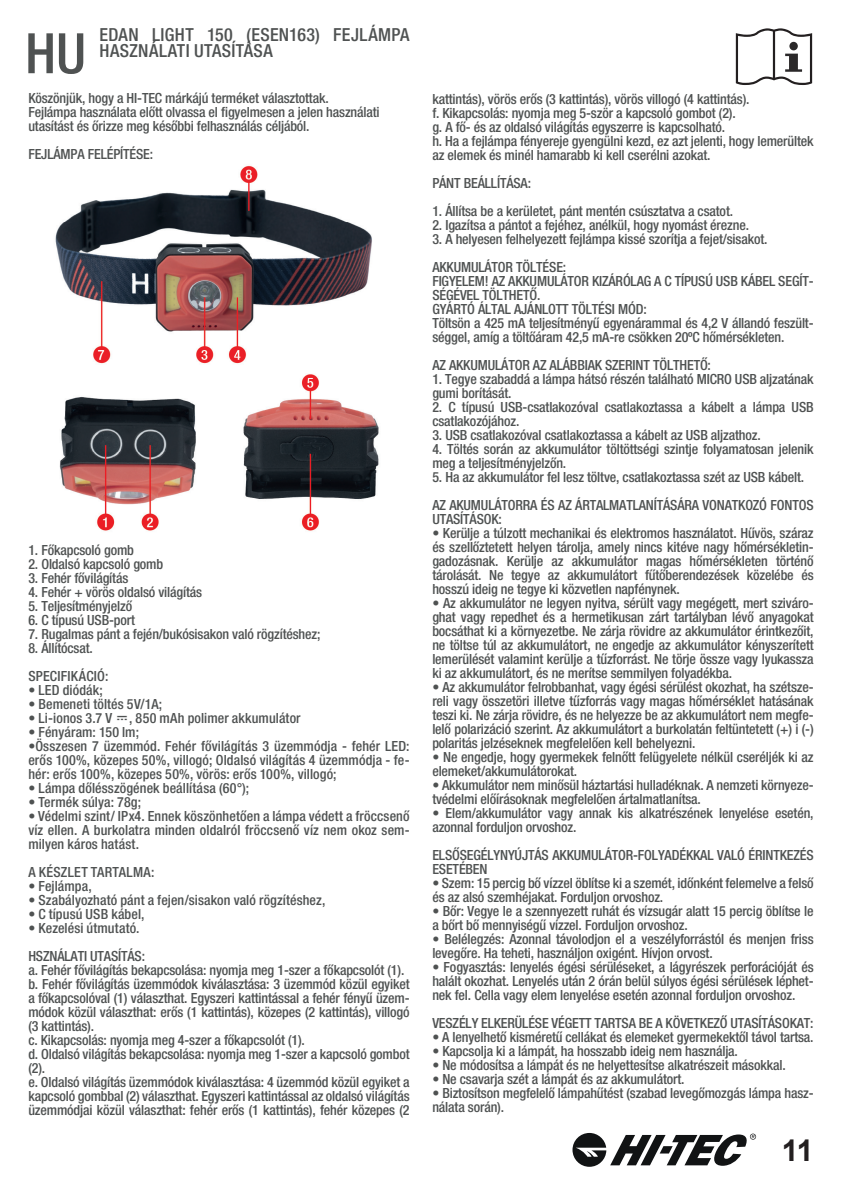
<style>
.page{position:relative;width:842px;height:1191px;background:#fff}
.page>*{position:absolute;margin:0;border:0;box-sizing:border-box;transform-origin:0 0}
.t1{font:500 condensed 55.8px "Helvetica Neue LT Com";color:#4f5252}
.t2{font:700 30px "Arial";color:#231f20}
.t3{font:500 condensed 18px/16px "Helvetica Neue LT Com";letter-spacing:.02em;color:#4f5252}
.t4{font:500 condensed 14px/14px "Helvetica Neue LT Com";letter-spacing:-.01em;color:#4f5252}
.t5{font:500 condensed 14px/28px "Helvetica Neue LT Com";letter-spacing:.01em;color:#4f5252}
.t6{font:500 condensed 14px "Helvetica Neue LT Com";letter-spacing:.02em;color:#4f5252}
</style>
<div class="page">
<img style="left:55px;top:165px;width:324px;height:366px">
<svg style="left:736px;top:28px;width:76px;height:57px"></svg>
<svg style="left:572px;top:1133px;width:184px;height:33px"></svg>
<h1 class="t1" style="left:25px;top:20px;width:63px">HU</h1>
<p class="t3" style="left:99px;top:27px;width:312px">EDAN LIGHT 150 (ESEN163) FEJLÁMPA<br>HASZNÁLATI UTASÍTÁSA</p>
<p class="t4" style="left:28px;top:91px;width:353px">Köszönjük, hogy a HI-TEC márkájú terméket választottak.<br>Fejlámpa használata előtt olvassa el figyelmesen a jelen használati utasítást és őrizze meg későbbi felhasználás céljából.</p>
<p class="t4" style="left:28px;top:147px;width:126px">FEJLÁMPA FELÉPÍTÉSE:</p>
<p class="t4" style="left:28px;top:543px;width:107px">1. Főkapcsoló gomb</p>
<p class="t4" style="left:28px;top:557px;width:136px">2. Oldalsó kapcsoló gomb</p>
<p class="t4" style="left:28px;top:571px;width:101px">3. Fehér fővilágítás</p>
<p class="t4" style="left:28px;top:585px;width:175px">4. Fehér + vörös oldalsó világítás</p>
<p class="t4" style="left:28px;top:599px;width:105px">5. Teljesítményjelző</p>
<p class="t4" style="left:28px;top:613px;width:108px">6. C típusú USB-port</p>
<p class="t4" style="left:28px;top:627px;width:294px">7. Rugalmas pánt a fején/bukósisakon való rögzítéshez;</p>
<p class="t5" style="left:28px;top:634px;width:82px">8. Állítócsat.<br>SPECIFIKÁCIÓ:</p>
<p class="t5" style="left:28px;top:676px;width:76px">• LED diódák;</p>
<p class="t5" style="left:28px;top:690px;width:135px">• Bemeneti töltés 5V/1A;</p>
<p class="t5" style="left:28px;top:704px;width:274px">• Li-ionos 3.7 V , 850 mAh polimer akkumulátor</p>
<p class="t4" style="left:28px;top:725px;width:112px">• Fényáram: 150 lm;</p>
<p class="t4" style="left:28px;top:739px;width:383px;text-align:justify">•Összesen 7 üzemmód. Fehér fővilágítás 3 üzemmódja - fehér LED: erős 100%, közepes 50%, villogó; Oldalsó világítás 4 üzemmódja - fe&shy;hér: erős 100%, közepes 50%, vörös: erős 100%, villogó;</p>
<p class="t5" style="left:28px;top:774px;width:222px">• Lámpa dőlésszögének beállítása (60°);</p>
<p class="t4" style="left:28px;top:795px;width:114px">• Termék súlya: 78g;</p>
<p class="t4" style="left:28px;top:809px;width:383px;text-align:justify">• Védelmi szint/ IPx4. Ennek köszönhetően a lámpa védett a fröccsenő víz ellen. A burkolatra minden oldalról fröccsenő víz nem okoz sem&shy;milyen káros hatást.</p>
<p class="t6" style="left:28px;top:863px;width:128px">A KÉSZLET TARTALMA:</p>
<p class="t4" style="left:28px;top:879px;width:65px">• Fejlámpa,</p>
<p class="t5" style="left:28px;top:886px;width:298px">• Szabályozható pánt a fejen/sisakon való rögzítéshez,</p>
<p class="t5" style="left:28px;top:900px;width:118px">• C típusú USB kábel,</p>
<p class="t4" style="left:28px;top:914px;width:118px;line-height:28px">• Kezelési útmutató.<br>HSZNÁLATI UTASÍTÁS:</p>
<p class="t4" style="left:28px;top:963px;width:383px">a. Fehér fővilágítás bekapcsolása: nyomja meg 1-szer a főkapcsolót (1). b. Fehér fővilágítás üzemmódok kiválasztása: 3 üzemmód közül egyiket a főkapcsolóval (1) választhat. Egyszeri kattintással a fehér fényű üzem&shy;módok közül választhat: erős (1 kattintás), közepes (2 kattintás), villogó (3 kattintás).<br>c. Kikapcsolás: nyomja meg 4-szer a főkapcsolót (1).<br>d. Oldalsó világítás bekapcsolása: nyomja meg 1-szer a kapcsoló gombot (2).<br>e. Oldalsó világítás üzemmódok kiválasztása: 4 üzemmód közül egyiket a kapcsoló gombbal (2) választhat. Egyszeri kattintással az oldalsó világítás üzemmódjai közül választhat: fehér erős (1 kattintás), fehér közepes (2</p>
<p class="t4" style="left:432px;top:91px;width:383px">kattintás), vörös erős (3 kattintás), vörös villogó (4 kattintás).<br>f. Kikapcsolás: nyomja meg 5-ször a kapcsoló gombot (2).<br>g. A fő- és az oldalsó világítás egyszerre is kapcsolható.<br>h. Ha a fejlámpa fényereje gyengülni kezd, ez azt jelenti, hogy lemerültek az elemek és minél hamarabb ki kell cserélni azokat.</p>
<p class="t4" style="left:432px;top:175px;width:100px">PÁNT BEÁLLÍTÁSA:</p>
<p class="t4" style="left:432px;top:203px;width:302px">1. Állítsa be a kerületet, pánt mentén csúsztatva a csatot.</p>
<p class="t4" style="left:432px;top:217px;width:318px">2. Igazítsa a pántot a fejéhez, anélkül, hogy nyomást érezne.</p>
<p class="t4" style="left:432px;top:224px;width:337px;line-height:28px">3. A helyesen felhelyezett fejlámpa kissé szorítja a fejet/sisakot.<br>AKKUMULÁTOR TÖLTÉSE:</p>
<p class="t4" style="left:432px;top:273px;width:383px">FIGYELEM! AZ AKKUMULÁTOR KIZÁRÓLAG A C TÍPUSÚ USB KÁBEL SEGÍT-SÉGÉVEL TÖLTHETŐ.<br>GYÁRTÓ ÁLTAL AJÁNLOTT TÖLTÉSI MÓD:<br>Töltsön a 425 mA teljesítményű egyenárammal és 4,2 V állandó feszült&shy;séggel, amíg a töltőáram 42,5 mA-re csökken 20ºC hőmérsékleten.</p>
<p class="t4" style="left:432px;top:357px;width:280px">AZ AKKUMULÁTOR AZ ALÁBBIAK SZERINT TÖLTHETŐ:</p>
<p class="t4" style="left:432px;top:371px;width:383px">1. Tegye szabaddá a lámpa hátsó részén található MICRO USB aljzatának gumi borítását.</p>
<p class="t4" style="left:432px;top:399px;width:383px">2. C típusú USB-csatlakozóval csatlakoztassa a kábelt a lámpa USB csatlakozójához.</p>
<p class="t4" style="left:432px;top:427px;width:330px">3. USB csatlakozóval csatlakoztassa a kábelt az USB aljzathoz.</p>
<p class="t4" style="left:432px;top:441px;width:383px">4. Töltés során az akkumulátor töltöttségi szintje folyamatosan jelenik meg a teljesítményjelzőn.</p>
<p class="t4" style="left:432px;top:462px;width:383px;line-height:28px">5. Ha az akkumulátor fel lesz töltve, csatlakoztassa szét az USB kábelt.<br>AZ AKUMULÁTORRA ÉS AZ ÁRTALMATLANÍTÁSÁRA VONATKOZÓ FONTOS</p>
<p class="t4" style="left:432px;top:511px;width:71px">UTASÍTÁSOK:</p>
<p class="t4" style="left:432px;top:525px;width:383px;text-align:justify">• Kerülje a túlzott mechanikai és elektromos használatot. Hűvös, száraz és szellőztetett helyen tárolja, amely nincs kitéve nagy hőmérsékletin&shy;gadozásnak. Kerülje az akkumulátor magas hőmérsékleten történő tárolását. Ne tegye az akkumulátort fűtőberendezések közelébe és hosszú ideig ne tegye ki közvetlen napfénynek.</p>
<p class="t4" style="left:432px;top:595px;width:383px;text-align:justify">• Az akkumulátor ne legyen nyitva, sérült vagy megégett, mert sziváro&shy;ghat vagy repedhet és a hermetikusan zárt tartályban lévő anyagokat bocsáthat ki a környezetbe. Ne zárja rövidre az akkumulátor érintkezőit, ne töltse túl az akkumulátort, ne engedje az akkumulátor kényszerített lemerülését valamint kerülje a tűzforrást. Ne törje össze vagy lyukassza ki az akkumulátort, és ne merítse semmilyen folyadékba.</p>
<p class="t4" style="left:432px;top:679px;width:383px;text-align:justify">• Az akkumulátor felrobbanhat, vagy égési sérülést okozhat, ha szétsze&shy;reli vagy összetöri illetve tűzforrás vagy magas hőmérséklet hatásának teszi ki. Ne zárja rövidre, és ne helyezze be az akkumulátort nem megfe&shy;lelő polarizáció szerint. Az akkumulátort a burkolatán feltüntetett (+) i (-) polaritás jelzéseknek megfelelően kell behelyezni.</p>
<p class="t4" style="left:432px;top:749px;width:383px">• Ne engedje, hogy gyermekek felnőtt felügyelete nélkül cseréljék ki az elemeket/akkumulátorokat.</p>
<p class="t4" style="left:432px;top:777px;width:383px">• Akkumulátor nem minősül háztartási hulladéknak. A nemzeti környeze&shy;tvédelmi előírásoknak megfelelően ártalmatlanítsa.</p>
<p class="t4" style="left:432px;top:805px;width:383px">• Elem/akkumulátor vagy annak kis alkatrészének lenyelése esetén, azonnal forduljon orvoshoz.</p>
<p class="t4" style="left:432px;top:847px;width:383px">ELSŐSEGÉLYNYÚJTÁS AKKUMULÁTOR-FOLYADÉKKAL VALÓ ÉRINTKEZÉS<br>ESETÉBEN</p>
<p class="t4" style="left:432px;top:875px;width:383px">• Szem: 15 percig bő vízzel öblítse ki a szemét, időnként felemelve a felső és az alsó szemhéjakat. Forduljon orvoshoz.</p>
<p class="t4" style="left:432px;top:903px;width:383px">• Bőr: Vegye le a szennyezett ruhát és vízsugár alatt 15 percig öblítse le a bőrt bő mennyiségű vízzel. Forduljon orvoshoz.</p>
<p class="t4" style="left:432px;top:931px;width:383px">• Belélegzés: Azonnal távolodjon el a veszélyforrástól és menjen friss levegőre. Ha teheti, használjon oxigént. Hívjon orvost.</p>
<p class="t4" style="left:432px;top:959px;width:383px;text-align:justify">• Fogyasztás: lenyelés égési sérüléseket, a lágyrészek perforációját és halált okozhat. Lenyelés után 2 órán belül súlyos égési sérülések léphet&shy;nek fel. Cella vagy elem lenyelése esetén azonnal forduljon orvoshoz.</p>
<p class="t4" style="left:432px;top:1015px;width:383px">VESZÉLY ELKERÜLÉSE VÉGETT TARTSA BE A KÖVETKEZŐ UTASÍTÁSOKAT:</p>
<p class="t4" style="left:432px;top:1029px;width:383px">• A lenyelhető kisméretű cellákat és elemeket gyermekektől távol tartsa.</p>
<p class="t4" style="left:432px;top:1043px;width:307px">• Kapcsolja ki a lámpát, ha hosszabb ideig nem használja.</p>
<p class="t4" style="left:432px;top:1057px;width:355px">• Ne módosítsa a lámpát és ne helyettesítse alkatrészeit másokkal.</p>
<p class="t4" style="left:432px;top:1071px;width:254px">• Ne csavarja szét a lámpát és az akkumulátort.</p>
<p class="t4" style="left:432px;top:1085px;width:383px">• Biztosítson megfelelő lámpahűtést (szabad levegőmozgás lámpa hasz&shy;nálata során).</p>
<h2 class="t2" style="left:782px;top:1129px;width:33px">11</h2>
</div>
